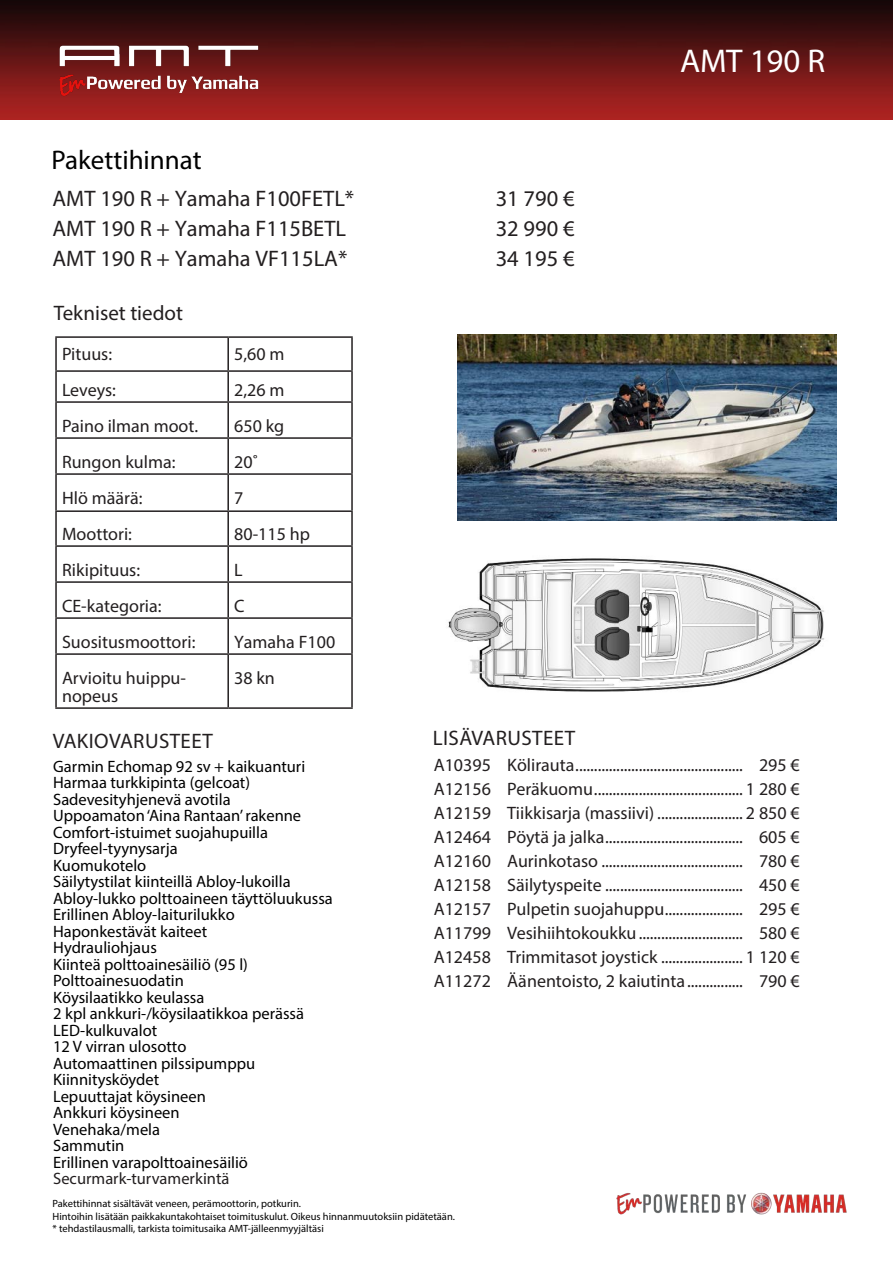
<style>
.page{position:relative;width:893px;height:1263px;background:#fff}
.page>*{position:absolute;margin:0;border:0;box-sizing:border-box;transform-origin:0 0}
.t1{font:33px "Myriad Pro";color:#fff}
.t2{font:27px "Myriad Pro";color:#000}
.t3{font:22.5px "Myriad Pro";color:#231f20}
.t4{font:21px "Myriad Pro";letter-spacing:.02em;color:#231f20}
.t5{font:21px "Myriad Pro";color:#231f20}
.t6{font:18px/24px "Myriad Pro";color:#231f20;text-align:justify}
.t7{font:16.5px/16.5px "Myriad Pro";color:#000}
.t8{font:10.5px/12.6px "Myriad Pro";color:#000}
.s1{color:#231f20}
</style>
<div class="page">
<img style="left:616px;top:1192px;width:231px;height:23px">
<img style="left:0;top:0;width:893px;height:120px">
<img style="left:44px;top:27px;width:229px;height:76px">
<img style="left:458px;top:335px;width:378px;height:185px">
<img style="left:448px;top:558px;width:376px;height:134px">
<hr style="left:55px;top:336px;width:173px;height:2px;background:#231f20">
<hr style="left:55px;top:338px;width:2px;height:32px;background:#231f20">
<hr style="left:228px;top:336px;width:125px;height:2px;background:#231f20">
<hr style="left:227px;top:338px;width:2px;height:32px;background:#231f20">
<hr style="left:351px;top:338px;width:2px;height:32px;background:#231f20">
<hr style="left:55px;top:370px;width:173px;height:2px;background:#231f20">
<hr style="left:55px;top:372px;width:2px;height:29px;background:#231f20">
<hr style="left:228px;top:370px;width:125px;height:2px;background:#231f20">
<hr style="left:227px;top:372px;width:2px;height:29px;background:#231f20">
<hr style="left:351px;top:372px;width:2px;height:29px;background:#231f20">
<hr style="left:55px;top:401px;width:173px;height:2px;background:#231f20">
<hr style="left:55px;top:403px;width:2px;height:34px;background:#231f20">
<hr style="left:228px;top:401px;width:125px;height:2px;background:#231f20">
<hr style="left:227px;top:403px;width:2px;height:34px;background:#231f20">
<hr style="left:351px;top:403px;width:2px;height:34px;background:#231f20">
<hr style="left:55px;top:437px;width:173px;height:2px;background:#231f20">
<hr style="left:55px;top:439px;width:2px;height:34px;background:#231f20">
<hr style="left:228px;top:437px;width:125px;height:2px;background:#231f20">
<hr style="left:227px;top:439px;width:2px;height:34px;background:#231f20">
<hr style="left:351px;top:439px;width:2px;height:34px;background:#231f20">
<hr style="left:55px;top:473px;width:173px;height:2px;background:#231f20">
<hr style="left:55px;top:475px;width:2px;height:35px;background:#231f20">
<hr style="left:228px;top:473px;width:125px;height:2px;background:#231f20">
<hr style="left:227px;top:475px;width:2px;height:35px;background:#231f20">
<hr style="left:351px;top:475px;width:2px;height:35px;background:#231f20">
<hr style="left:55px;top:510px;width:173px;height:2px;background:#231f20">
<hr style="left:55px;top:512px;width:2px;height:33px;background:#231f20">
<hr style="left:228px;top:510px;width:125px;height:2px;background:#231f20">
<hr style="left:227px;top:512px;width:2px;height:33px;background:#231f20">
<hr style="left:351px;top:512px;width:2px;height:33px;background:#231f20">
<hr style="left:55px;top:545px;width:173px;height:2px;background:#231f20">
<hr style="left:55px;top:547px;width:2px;height:34px;background:#231f20">
<hr style="left:228px;top:545px;width:125px;height:2px;background:#231f20">
<hr style="left:227px;top:547px;width:2px;height:34px;background:#231f20">
<hr style="left:351px;top:547px;width:2px;height:34px;background:#231f20">
<hr style="left:55px;top:581px;width:173px;height:2px;background:#231f20">
<hr style="left:55px;top:583px;width:2px;height:34px;background:#231f20">
<hr style="left:228px;top:581px;width:125px;height:2px;background:#231f20">
<hr style="left:227px;top:583px;width:2px;height:34px;background:#231f20">
<hr style="left:351px;top:583px;width:2px;height:34px;background:#231f20">
<hr style="left:55px;top:617px;width:173px;height:2px;background:#231f20">
<hr style="left:55px;top:619px;width:2px;height:34px;background:#231f20">
<hr style="left:228px;top:617px;width:125px;height:2px;background:#231f20">
<hr style="left:227px;top:619px;width:2px;height:34px;background:#231f20">
<hr style="left:351px;top:619px;width:2px;height:34px;background:#231f20">
<hr style="left:55px;top:653px;width:173px;height:2px;background:#231f20">
<hr style="left:55px;top:655px;width:2px;height:52px;background:#231f20">
<hr style="left:228px;top:653px;width:125px;height:2px;background:#231f20">
<hr style="left:227px;top:655px;width:2px;height:52px;background:#231f20">
<hr style="left:351px;top:655px;width:2px;height:52px;background:#231f20">
<hr style="left:55px;top:707px;width:173px;height:2px;background:#231f20">
<hr style="left:228px;top:707px;width:125px;height:2px;background:#231f20">
<p class="t2" style="left:52px;top:143px;width:152px">Pakettihinnat</p>
<p class="t3" style="left:53px;top:184px;width:303px">AMT 190 R + Yamaha F100FETL*</p>
<p class="t3" style="left:496px;top:184px;width:80px">31 790 €</p>
<p class="t3" style="left:53px;top:214px;width:295px">AMT 190 R + Yamaha F115BETL</p>
<p class="t3" style="left:496px;top:214px;width:80px">32 990 €</p>
<p class="t3" style="left:53px;top:244px;width:296px">AMT 190 R + Yamaha VF115LA*</p>
<p class="t3" style="left:496px;top:244px;width:80px">34 195 €</p>
<p class="t5" style="left:54px;top:300px;width:131px">Tekniset tiedot</p>
<p class="t6" style="left:62px;top:342px;width:52px">Pituus:</p>
<p class="t6" style="left:234px;top:342px;width:52px">5,60 m</p>
<p class="t6" style="left:62px;top:378px;width:55px">Leveys:</p>
<p class="t6" style="left:234px;top:378px;width:52px">2,26 m</p>
<p class="t6" style="left:62px;top:414px;width:138px">Paino ilman moot.</p>
<p class="t6" style="left:234px;top:414px;width:52px">650 kg</p>
<p class="t6" style="left:62px;top:450px;width:115px">Rungon kulma:</p>
<p class="t6" style="left:234px;top:450px;width:25px">20˚</p>
<p class="t6" style="left:62px;top:486px;width:82px">Hlö määrä:</p>
<p class="t6" style="left:234px;top:486px;width:11px">7</p>
<p class="t6" style="left:62px;top:522px;width:71px">Moottori:</p>
<p class="t6" style="left:234px;top:522px;width:77px">80-115 hp</p>
<p class="t6" style="left:62px;top:558px;width:80px">Rikipituus:</p>
<p class="t6" style="left:234px;top:558px;width:10px">L</p>
<p class="t6" style="left:62px;top:594px;width:101px">CE-kategoria:</p>
<p class="t6" style="left:234px;top:594px;width:12px">C</p>
<p class="t6" style="left:62px;top:630px;width:135px">Suositusmoottori:</p>
<p class="t6" style="left:234px;top:630px;width:103px">Yamaha F100</p>
<p class="t6" style="left:62px;top:669px;width:126px;line-height:18px">Arvioitu huippu&shy;nopeus</p>
<p class="t6" style="left:234px;top:666px;width:42px">38 kn</p>
<p class="t1" style="left:680px;top:41px;width:147px">AMT 190 R</p>
<p class="t4" style="left:53px;top:728px;width:162px">VAKIOVARUSTEET</p>
<p class="t7" style="left:53px;top:758px;width:281px">Garmin Echomap 92 sv + kaikuanturi<br>Harmaa turkkipinta (gelcoat)<br>Sadevesityhjenevä avotila<br>Uppoamaton ‘Aina Rantaan’ rakenne<br>Comfort-istuimet suojahupuilla<br>Dryfeel-tyynysarja<br>Kuomukotelo<br>Säilytystilat kiinteillä Abloy-lukoilla<br>Abloy-lukko polttoaineen täyttöluukussa<br>Erillinen Abloy-laiturilukko<br>Haponkestävät kaiteet<br>Hydrauliohjaus<br>Kiinteä polttoainesäiliö (95 l)<br>Polttoainesuodatin<br>Köysilaatikko keulassa<br>2 kpl ankkuri-/köysilaatikkoa perässä<br>LED-kulkuvalot<br>12 V virran ulosotto<br>Automaattinen pilssipumppu<br>Kiinnitysköydet<br>Lepuuttajat köysineen<br>Ankkuri köysineen<br>Venehaka/mela<br>Sammutin<br>Erillinen varapolttoainesäiliö<br><span class="s1">Securmark-turvamerkintä</span></p>
<p class="t4" style="left:433px;top:725px;width:144px">LISÄVARUSTEET</p>
<p class="t6" style="left:434px;top:753px;width:367px">A10395 Kölirauta............................................. 295 € A12156 Peräkuomu........................................ 1 280 € A12159 Tiikkisarja (massiivi) ....................... 2 850 € A12464 Pöytä ja jalka..................................... 605 € A12160 Aurinkotaso ...................................... 780 € A12158 Säilytyspeite ..................................... 450 € A12157 Pulpetin suojahuppu..................... 295 € A11799 Vesihiihtokoukku............................ 580 € A12458 Trimmitasot joystick ...................... 1 120 € A11272 Äänentoisto, 2 kaiutinta............... 790 €</p>
<p class="t8" style="left:52px;top:1197px;width:404px">Pakettihinnat sisältävät veneen, perämoottorin, potkurin.<br>Hintoihin lisätään paikkakuntakohtaiset toimituskulut. Oikeus hinnanmuutoksiin pidätetään. * tehdastilausmalli, tarkista toimitusaika AMT-jälleenmyyjältäsi</p>
</div>
